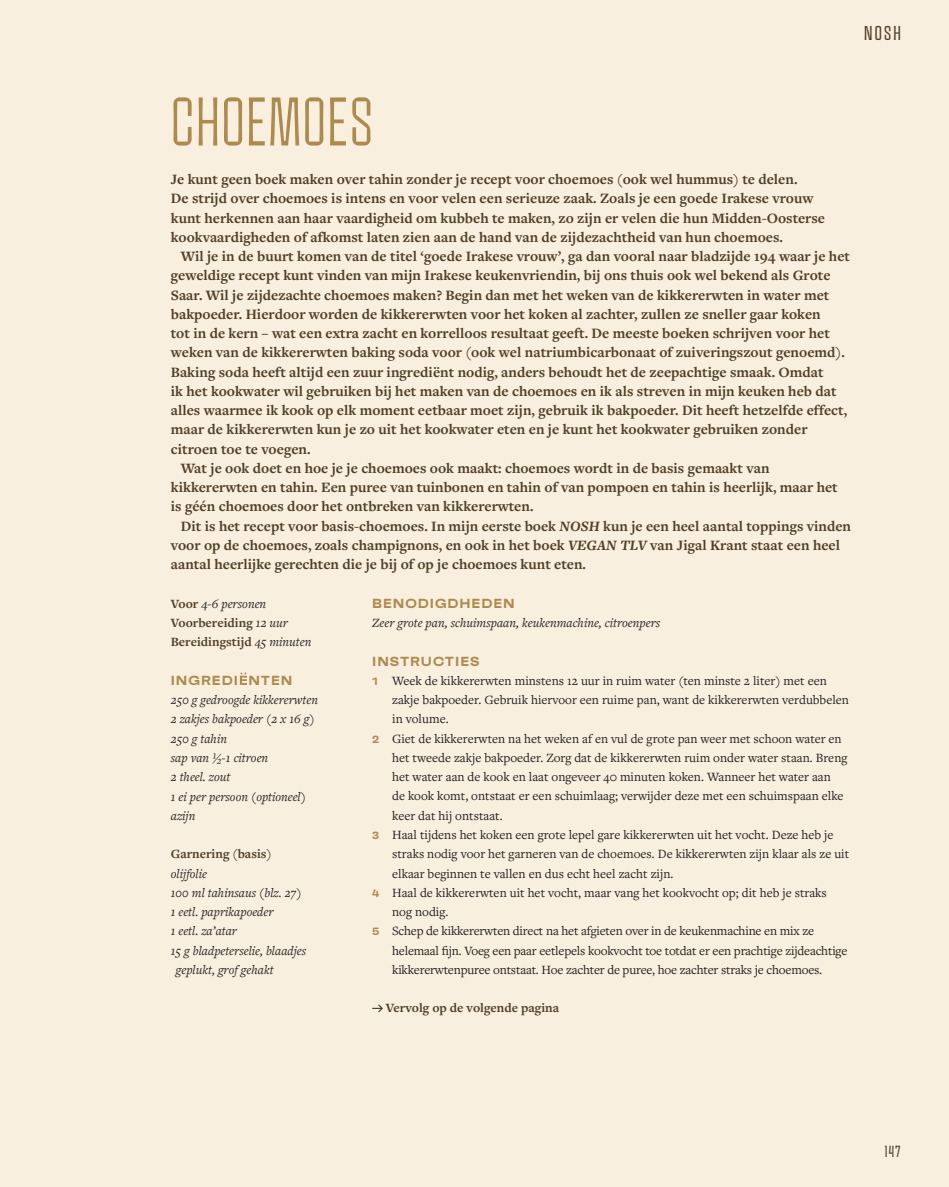
<style>
.page{position:relative;width:949px;height:1187px;background:#fff}
.page>*{position:absolute;margin:0;border:0;box-sizing:border-box;transform-origin:0 0}
.t1{font:56px "Boxout 02";letter-spacing:.03em;color:#ad8a4e}
.t2{font:500 16.45px "Boxout 02";color:#514027}
.t3{font:700 14.88px/19.2px "Freight Text Pro";color:#514027}
.t4{font:13.12px "Freight Text Pro";color:#231f20}
.t5{font:italic 13.12px/19.2px "Freight Text Pro";color:#231f20}
.t6{font:700 13.12px/19.2px "Freight Text Pro";color:#514027}
.t7{font:700 expanded 13.12px "Faktum Test";letter-spacing:.07em;color:#ad8a4e}
.t8{font:500 13.12px "Boxout 02";color:#514027}
.s1{font-style:italic}
.s2{font-weight:400;font-style:italic;color:#231f20}
.s3{font-family:"Faktum Test";font-weight:700;font-stretch:expanded;font-size:10.5px;color:#ad8a4e}
</style>
<div class="page">
<div style="left:0;top:0;width:948px;height:1186px;background:#f9efdf"></div>
<svg style="left:240px;top:672px;width:7px;height:12px"></svg>
<svg style="left:372px;top:1004px;width:11px;height:8px"></svg>
<p class="t2" style="left:863px;top:22px;width:38px">NOSH</p>
<h1 class="t1" style="left:171px;top:83px;width:203px">CHOEMOES</h1>
<p class="t3" style="left:171px;top:169px;width:655px">Je kunt geen boek maken over tahin zonder je recept voor choemoes (ook wel hummus) te delen.<br>De strijd over choemoes is intens en voor velen een serieuze zaak. Zoals je een goede Irakese vrouw kunt herkennen aan haar vaardigheid om kubbeh te maken, zo zijn er velen die hun Midden-Oosterse kookvaardigheden of afkomst laten zien aan de hand van de zijdezachtheid van hun choemoes.</p>
<p class="t3" style="left:181px;top:246px;width:670px">Wil je in de buurt komen van de titel ‘goede Irakese vrouw’, ga dan vooral naar bladzijde 194 waar je het</p>
<p class="t3" style="left:171px;top:265px;width:661px">geweldige recept kunt vinden van mijn Irakese keukenvriendin, bij ons thuis ook wel bekend als Grote</p>
<p class="t3" style="left:171px;top:285px;width:659px">Saar. Wil je zijdezachte choemoes maken? Begin dan met het weken van de kikkererwten in water met</p>
<p class="t3" style="left:171px;top:304px;width:651px">bakpoeder. Hierdoor worden de kikkererwten voor het koken al zachter, zullen ze sneller gaar koken</p>
<p class="t3" style="left:171px;top:323px;width:660px">tot in de kern – wat een extra zacht en korrelloos resultaat geeft. De meeste boeken schrijven voor het</p>
<p class="t3" style="left:171px;top:342px;width:675px">weken van de kikkererwten baking soda voor (ook wel natriumbicarbonaat of zuiveringszout genoemd).</p>
<p class="t3" style="left:171px;top:362px;width:654px">Baking soda heeft altijd een zuur ingrediënt nodig, anders behoudt het de zeepachtige smaak. Omdat</p>
<p class="t3" style="left:171px;top:381px;width:667px">ik het kookwater wil gebruiken bij het maken van de choemoes en ik als streven in mijn keuken heb dat</p>
<p class="t3" style="left:171px;top:400px;width:677px">alles waarmee ik kook op elk moment eetbaar moet zijn, gebruik ik bakpoeder. Dit heeft hetzelfde effect,</p>
<p class="t3" style="left:171px;top:419px;width:638px">maar de kikkererwten kun je zo uit het kookwater eten en je kunt het kookwater gebruiken zonder</p>
<p class="t3" style="left:171px;top:438px;width:141px">citroen toe te voegen.</p>
<p class="t3" style="left:181px;top:458px;width:590px">Wat je ook doet en hoe je je choemoes ook maakt: choemoes wordt in de basis gemaakt van</p>
<p class="t3" style="left:171px;top:477px;width:668px">kikkererwten en tahin. Een puree van tuinbonen en tahin of van pompoen en tahin is heerlijk, maar het</p>
<p class="t3" style="left:171px;top:496px;width:364px">is géén choemoes door het ontbreken van kikkererwten.</p>
<p class="t3" style="left:181px;top:515px;width:671px">Dit is het recept voor basis-choemoes. In mijn eerste boek <span class="s1">NOSH</span> kun je een heel aantal toppings vinden</p>
<p class="t3" style="left:171px;top:535px;width:670px">voor op de choemoes, zoals champignons, en ook in het boek <span class="s1">VEGAN TLV</span> van Jigal Krant staat een heel</p>
<p class="t3" style="left:171px;top:554px;width:416px">aantal heerlijke gerechten die je bij of op je choemoes kunt eten.</p>
<p class="t6" style="left:171px;top:593px;width:142px">Voor <span class="s2">4-6 personen<br></span>Voorbereiding <span class="s2">12 uur<br></span>Bereidingstijd <span class="s2">45 minuten</span></p>
<p class="t7" style="left:171px;top:675px;width:123px">INGREDI NTEN</p>
<p class="t5" style="left:171px;top:689px;width:149px">250 g gedroogde kikkererwten<br>2 zakjes bakpoeder (2 x 16 g)<br>250 g tahin<br>sap van ½-1 citroen<br>2 theel. zout<br>1 ei per persoon (optioneel) azijn</p>
<p class="t6" style="left:171px;top:843px;width:102px">Garnering (basis)</p>
<p class="t5" style="left:171px;top:863px;width:38px">olijfolie</p>
<p class="t5" style="left:171px;top:882px;width:132px">100 ml tahinsaus (blz. 27)</p>
<p class="t5" style="left:171px;top:901px;width:104px">1 eetl. paprikapoeder</p>
<p class="t5" style="left:171px;top:920px;width:68px">1 eetl. za’atar</p>
<p class="t5" style="left:171px;top:940px;width:137px">15 g bladpeterselie, blaadjes</p>
<p class="t5" style="left:176px;top:959px;width:99px">geplukt, grof gehakt</p>
<p class="t7" style="left:372px;top:598px;width:144px">BENODIGDHEDEN</p>
<p class="t5" style="left:372px;top:612px;width:289px">Zeer grote pan, schuimspaan, keukenmachine, citroenpers</p>
<p class="t7" style="left:372px;top:655px;width:109px">INSTRUCTIES</p>
<p class="t4" style="left:372px;top:672px;width:456px"><span class="s3">1</span> Week de kikkererwten minstens 12 uur in ruim water (ten minste 2 liter) met een</p>
<p class="t4" style="left:392px;top:691px;width:458px">zakje bakpoeder. Gebruik hiervoor een ruime pan, want de kikkererwten verdubbelen</p>
<p class="t4" style="left:392px;top:710px;width:58px">in volume.</p>
<p class="t4" style="left:372px;top:729px;width:470px"><span class="s3">2</span> Giet de kikkererwten na het weken af en vul de grote pan weer met schoon water en</p>
<p class="t4" style="left:392px;top:749px;width:456px">het tweede zakje bakpoeder. Zorg dat de kikkererwten ruim onder water staan. Breng</p>
<p class="t4" style="left:392px;top:768px;width:440px">het water aan de kook en laat ongeveer 40 minuten koken. Wanneer het water aan</p>
<p class="t4" style="left:392px;top:787px;width:452px">de kook komt, ontstaat er een schuimlaag; verwijder deze met een schuimspaan elke</p>
<p class="t4" style="left:392px;top:806px;width:112px">keer dat hij ontstaat.</p>
<p class="t4" style="left:372px;top:826px;width:462px"><span class="s3">3</span> Haal tijdens het koken een grote lepel gare kikkererwten uit het vocht. Deze heb je</p>
<p class="t4" style="left:392px;top:845px;width:458px">straks nodig voor het garneren van de choemoes. De kikkererwten zijn klaar als ze uit</p>
<p class="t4" style="left:392px;top:864px;width:283px">elkaar beginnen te vallen en dus echt heel zacht zijn.</p>
<p class="t4" style="left:372px;top:883px;width:456px"><span class="s3">4</span> Haal de kikkererwten uit het vocht, maar vang het kookvocht op; dit heb je straks</p>
<p class="t4" style="left:392px;top:903px;width:58px">nog nodig.</p>
<p class="t4" style="left:372px;top:922px;width:443px"><span class="s3">5</span> Schep de kikkererwten direct na het afgieten over in de keukenmachine en mix ze</p>
<p class="t4" style="left:392px;top:941px;width:456px">helemaal fijn. Voeg een paar eetlepels kookvocht toe totdat er een prachtige zijdeachtige</p>
<p class="t4" style="left:392px;top:960px;width:431px">kikkererwtenpuree ontstaat. Hoe zachter de puree, hoe zachter straks je choemoes.</p>
<p class="t6" style="left:386px;top:997px;width:175px">Vervolg op de volgende pagina</p>
<p class="t8" style="left:883px;top:1141px;width:18px">147</p>
</div>
